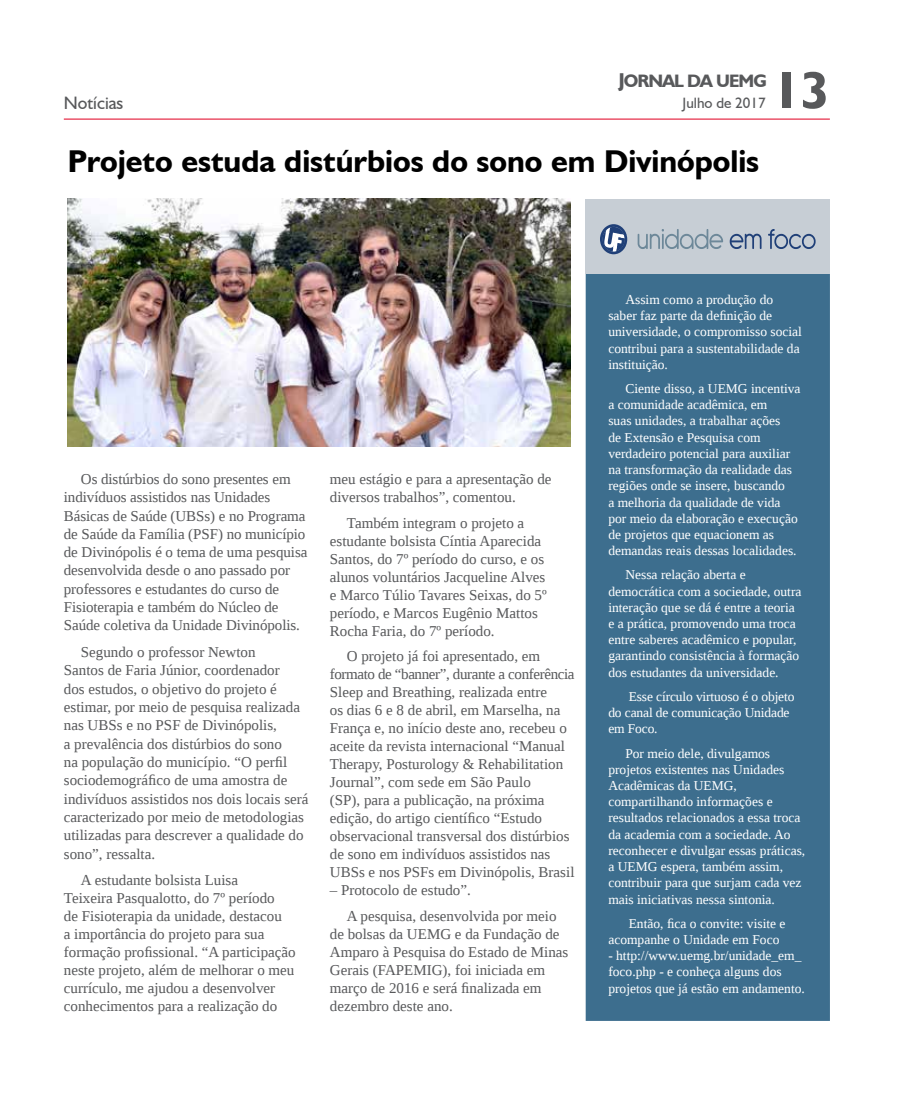
<style>
.page{position:relative;width:915px;height:1106px;background:#fff}
.page>*{position:absolute;margin:0;border:0;box-sizing:border-box;transform-origin:0 0}
.t1{font:700 52.5px "Humanist 521 BT";color:#58595b}
.t2{font:700 31.5px "Humanist 521 BT";color:#000}
.t3{font:700 18px "Humanist 521 BT";letter-spacing:-.05em;color:#58595b}
.t4{font:18px "Humanist 521 BT";color:#58595b}
.t5{font:15px/18px "Liberation Serif";color:#58595b}
.t6{font:15px "Humanist 521 BT";color:#58595b}
.t7{font:13.5px/16.2px "Liberation Serif";color:#fff}
.s1{font-size:19.95px}
</style>
<div class="page">
<hr style="left:64px;top:118px;width:765px;height:2px;background:#e31837">
<div style="left:585px;top:274px;width:244px;height:746px;background:#3d6e8e"></div>
<img style="left:67px;top:199px;width:503px;height:247px">
<div style="left:585px;top:199px;width:244px;height:75px;background:#c7ced5"></div>
<svg style="left:637px;top:229px;width:85px;height:20px"></svg>
<svg style="left:729px;top:234px;width:32px;height:15px"></svg>
<svg style="left:768px;top:229px;width:47px;height:20px"></svg>
<svg style="left:602px;top:227px;width:22px;height:25px"></svg>
<svg style="left:604px;top:226px;width:23px;height:27px"></svg>
<div style="left:599px;top:224px;width:28px;height:30px;border:3px solid #204078;border-radius:50%"></div>
<p class="t3" style="left:618px;top:69px;width:150px"><span class="s1">J</span>ORNAL DA UEMG</p>
<p class="t6" style="left:682px;top:94px;width:84px">Julho de 2017</p>
<h2 class="t2" style="left:68px;top:141px;width:692px">Projeto estuda distúrbios do sono em Divinópolis</h2>
<p class="t4" style="left:64px;top:91px;width:61px">Notícias</p>
<h1 class="t1" style="left:771px;top:58px;width:59px">13</h1>
<p class="t5" style="left:64px;top:469px;width:245px;text-indent:17px">Os distúrbios do sono presentes em indivíduos assistidos nas Unidades Básicas de Saúde (UBSs) e no Programa de Saúde da Família (PSF) no município de Divinópolis é o tema de uma pesquisa desenvolvida desde o ano passado por professores e estudantes do curso de Fisioterapia e também do Núcleo de Saúde coletiva da Unidade Divinópolis.</p>
<p class="t5" style="left:64px;top:643px;width:246px;text-indent:17px">Segundo o professor Newton<br>Santos de Faria Júnior, coordenador<br>dos estudos, o objetivo do projeto é estimar, por meio de pesquisa realizada nas UBSs e no PSF de Divinópolis,<br>a prevalência dos distúrbios do sono<br>na população do município. “O perfil sociodemográfico de uma amostra de indivíduos assistidos nos dois locais será caracterizado por meio de metodologias utilizadas para descrever a qualidade do sono”, ressalta.</p>
<p class="t5" style="left:64px;top:871px;width:233px;text-indent:17px">A estudante bolsista Luisa<br>Teixeira Pasqualotto, do 7º período<br>de Fisioterapia da unidade, destacou<br>a importância do projeto para sua formação profissional. “A participação neste projeto, além de melhorar o meu currículo, me ajudou a desenvolver conhecimentos para a realização do</p>
<p class="t5" style="left:330px;top:470px;width:223px">meu estágio e para a apresentação de diversos trabalhos”, comentou.</p>
<p class="t5" style="left:330px;top:513px;width:218px;text-indent:17px">Também integram o projeto a estudante bolsista Cíntia Aparecida Santos, do 7º período do curso, e os alunos voluntários Jacqueline Alves e Marco Túlio Tavares Seixas, do 5º período, e Marcos Eugênio Mattos Rocha Faria, do 7º período.</p>
<p class="t5" style="left:330px;top:647px;width:246px;text-indent:17px">O projeto já foi apresentado, em formato de “banner”, durante a conferência Sleep and Breathing, realizada entre<br>os dias 6 e 8 de abril, em Marselha, na França e, no início deste ano, recebeu o aceite da revista internacional “Manual Therapy, Posturology &amp; Rehabilitation Journal”, com sede em São Paulo<br>(SP), para a publicação, na próxima edição, do artigo científico “Estudo observacional transversal dos distúrbios de sono em indivíduos assistidos nas UBSs e nos PSFs em Divinópolis, Brasil</p>
<p class="t5" style="left:347px;top:877px;width:211px;line-height:25.7px;text-indent:-17px">– Protocolo de estudo”.<br>A pesquisa, desenvolvida por meio</p>
<p class="t5" style="left:330px;top:925px;width:240px">de bolsas da UEMG e da Fundação de<br>Amparo à Pesquisa do Estado de Minas<br>Gerais (FAPEMIG), foi iniciada em março de 2016 e será finalizada em dezembro deste ano.</p>
<p class="t7" style="left:608px;top:291px;width:195px;text-indent:17px">Assim como a produção do saber faz parte da definição de universidade, o compromisso social contribui para a sustentabilidade da instituição.</p>
<p class="t7" style="left:608px;top:380px;width:194px;text-indent:17px">Ciente disso, a UEMG incentiva a comunidade acadêmica, em<br>suas unidades, a trabalhar ações<br>de Extensão e Pesquisa com verdadeiro potencial para auxiliar na transformação da realidade das regiões onde se insere, buscando<br>a melhoria da qualidade de vida por meio da elaboração e execução de projetos que equacionem as demandas reais dessas localidades.</p>
<p class="t7" style="left:608px;top:566px;width:195px;text-indent:17px">Nessa relação aberta e democrática com a sociedade, outra interação que se dá é entre a teoria e a prática, promovendo uma troca entre saberes acadêmico e popular, garantindo consistência à formação dos estudantes da universidade.</p>
<p class="t7" style="left:608px;top:688px;width:188px;text-indent:20px">Esse círculo virtuoso é o objeto do canal de comunicação Unidade em Foco.</p>
<p class="t7" style="left:608px;top:745px;width:198px;text-indent:17px">Por meio dele, divulgamos projetos existentes nas Unidades<br>Acadêmicas da UEMG, compartilhando informações e resultados relacionados a essa troca da academia com a sociedade. Ao reconhecer e divulgar essas práticas, a UEMG espera, também assim, contribuir para que surjam cada vez mais iniciativas nessa sintonia.</p>
<p class="t7" style="left:608px;top:915px;width:179px;text-indent:20px">Então, fica o convite: visite e acompanhe o Unidade em Foco</p>
<p class="t7" style="left:608px;top:947px;width:198px">- http://www.uemg.br/unidade_em_ foco.php - e conheça alguns dos projetos que já estão em andamento.</p>
</div>
